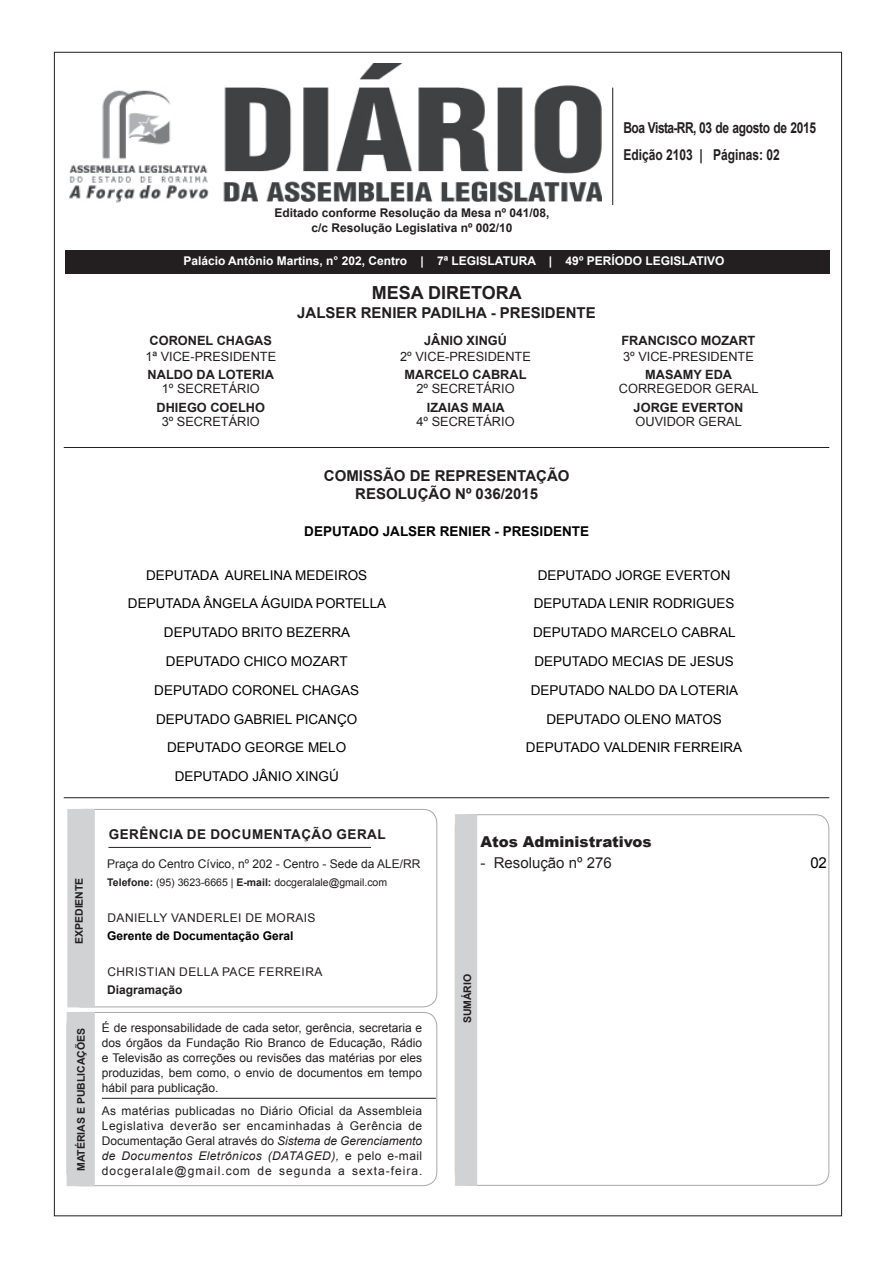
<style>
.page{position:relative;width:893px;height:1263px;background:#fff}
.page>*{position:absolute;margin:0;border:0;box-sizing:border-box;transform-origin:0 0}
.t1{font:700 18px "Arial";color:#231f20}
.t2{font:700 15px "Arial";color:#231f20}
.t3{font:700 15px "Arial";letter-spacing:-.03em;color:#231f20;scale:.8 1}
.t4{font:700 15px "Arial";color:#231f20;scale:.8 1}
.t5{font:900 15px "Arial";color:#231f20}
.t6{font:15px "Arial";color:#231f20}
.t7{font:15px "Arial";color:#000}
.t8{font:13.5px "Arial";color:#000}
.t9{font:700 13.5px "Arial";color:#000}
.t10{font:700 13.5px "Arial";letter-spacing:.035em;color:#231f20}
.t11{font:12.75px "Arial";color:#231f20}
.t12{font:700 12.75px "Arial";color:#231f20}
.t13{font:12px/15px "Arial";color:#231f20;text-align:justify}
.t14{font:700 12px "Arial";color:#231f20}
.t15{font:700 12px "Arial";color:#fff}
.t16{font:12px "Arial";letter-spacing:.035em;color:#231f20}
.t17{font:700 12px "Arial";color:#000}
.t18{font:10.5px "Arial";color:#231f20}
.t19{font:700 10.5px "Arial";color:#231f20}
.s1{font-weight:700}
.s2{font-style:italic}
</style>
<div class="page">
<div style="left:33px;top:32px;width:827px;height:1185px;background:#fff;border:1px solid #fff"></div>
<hr style="left:64px;top:447px;width:765px;height:1px;background:#231f20">
<hr style="left:64px;top:797px;width:765px;height:1px;background:#231f20">
<div style="left:66px;top:250px;width:764px;height:24px;background:#231f20"></div>
<hr style="left:612px;top:88px;width:1px;height:117px;background:#231f20">
<img style="left:223px;top:64px;width:379px;height:138px">
<div style="left:455px;top:814px;width:22px;height:372px;background:#d1d2d4"></div>
<hr style="left:108px;top:847px;width:263px;height:1px;background:#231f20">
<div style="left:68px;top:809px;width:369px;height:198px;border:1px solid #a8a9ad;border-radius:14px"></div>
<div style="left:68px;top:809px;width:27px;height:198px;background:#d1d2d4"></div>
<div style="left:67px;top:1012px;width:370px;height:174px;border:1px solid #a8a9ad;border-radius:14px"></div>
<div style="left:67px;top:1012px;width:28px;height:174px;background:#d1d2d4"></div>
<hr style="left:102px;top:1098px;width:334px;height:1px;background:#231f20">
<img style="left:70px;top:90px;width:139px;height:113px">
<p class="t14" style="left:274px;top:204px;width:277px">Editado conforme Resolução da Mesa nº 041/08,</p>
<p class="t14" style="left:311px;top:219px;width:203px">c/c Resolução Legislativa nº 002/10</p>
<p class="t3" style="left:624px;top:117px;width:242px">Boa Vista-RR, 03 de agosto de 2015</p>
<p class="t4" style="left:624px;top:144px;width:197px">Edição 2103 | Páginas: 02</p>
<p class="t15" style="left:183px;top:253px;width:543px">Palácio Antônio Martins, n° 202, Centro | 7ª LEGISLATURA | 49º PERÍODO LEGISLATIVO</p>
<p class="t12" style="left:150px;top:332px;width:124px">CORONEL CHAGAS</p>
<p class="t11" style="left:145px;top:347px;width:132px">1ª VICE-PRESIDENTE</p>
<p class="t12" style="left:148px;top:366px;width:128px">NALDO DA LOTERIA</p>
<p class="t11" style="left:162px;top:379px;width:100px">1º SECRETÁRIO</p>
<p class="t12" style="left:157px;top:399px;width:110px">DHIEGO COELHO</p>
<p class="t11" style="left:162px;top:412px;width:100px">3º SECRETÁRIO</p>
<p class="t1" style="left:372px;top:280px;width:152px">MESA DIRETORA</p>
<p class="t2" style="left:297px;top:302px;width:300px">JALSER RENIER PADILHA - PRESIDENTE</p>
<p class="t12" style="left:424px;top:332px;width:84px">JÂNIO XINGÚ</p>
<p class="t11" style="left:400px;top:347px;width:132px">2º VICE-PRESIDENTE</p>
<p class="t12" style="left:405px;top:366px;width:123px">MARCELO CABRAL</p>
<p class="t11" style="left:416px;top:379px;width:100px">2º SECRETÁRIO</p>
<p class="t12" style="left:427px;top:399px;width:79px">IZAIAS MAIA</p>
<p class="t11" style="left:416px;top:412px;width:100px">4º SECRETÁRIO</p>
<p class="t12" style="left:621px;top:332px;width:135px">FRANCISCO MOZART</p>
<p class="t11" style="left:623px;top:347px;width:132px">3º VICE-PRESIDENTE</p>
<p class="t12" style="left:645px;top:366px;width:88px">MASAMY EDA</p>
<p class="t11" style="left:619px;top:379px;width:141px">CORREGEDOR GERAL</p>
<p class="t12" style="left:634px;top:399px;width:111px">JORGE EVERTON</p>
<p class="t11" style="left:635px;top:412px;width:108px">OUVIDOR GERAL</p>
<p class="t2" style="left:324px;top:465px;width:247px">COMISSÃO DE REPRESENTAÇÃO</p>
<p class="t2" style="left:355px;top:483px;width:185px">RESOLUÇÃO Nº 036/2015</p>
<p class="t9" style="left:304px;top:522px;width:286px">DEPUTADO JALSER RENIER - PRESIDENTE</p>
<p class="t8" style="left:146px;top:566px;width:223px">DEPUTADA AURELINA MEDEIROS</p>
<p class="t8" style="left:128px;top:594px;width:260px">DEPUTADA ÂNGELA ÁGUIDA PORTELLA</p>
<p class="t8" style="left:164px;top:623px;width:188px">DEPUTADO BRITO BEZERRA</p>
<p class="t8" style="left:166px;top:652px;width:183px">DEPUTADO CHICO MOZART</p>
<p class="t8" style="left:154px;top:681px;width:206px">DEPUTADO CORONEL CHAGAS</p>
<p class="t8" style="left:156px;top:710px;width:203px">DEPUTADO GABRIEL PICANÇO</p>
<p class="t8" style="left:167px;top:738px;width:181px">DEPUTADO GEORGE MELO</p>
<p class="t8" style="left:175px;top:767px;width:166px">DEPUTADO JÂNIO XINGÚ</p>
<p class="t8" style="left:538px;top:566px;width:194px">DEPUTADO JORGE EVERTON</p>
<p class="t8" style="left:534px;top:594px;width:202px">DEPUTADA LENIR RODRIGUES</p>
<p class="t8" style="left:533px;top:623px;width:204px">DEPUTADO MARCELO CABRAL</p>
<p class="t8" style="left:534px;top:652px;width:201px">DEPUTADO MECIAS DE JESUS</p>
<p class="t8" style="left:531px;top:681px;width:209px">DEPUTADO NALDO DA LOTERIA</p>
<p class="t8" style="left:546px;top:710px;width:177px">DEPUTADO OLENO MATOS</p>
<p class="t8" style="left:526px;top:738px;width:218px">DEPUTADO VALDENIR FERREIRA</p>
<p class="t19" style="left:72px;top:944px;width:68px;rotate:-90deg">EXPEDIENTE</p>
<p class="t19" style="left:74px;top:1171px;width:145px;rotate:-90deg">MATÉRIAS E PUBLICAÇÕES</p>
<p class="t10" style="left:109px;top:825px;width:279px">GERÊNCIA DE DOCUMENTAÇÃO GERAL</p>
<p class="t13" style="left:107px;top:857px;width:315px">Praça do Centro Cívico, nº 202 - Centro - Sede da ALE/RR</p>
<p class="t18" style="left:107px;top:875px;width:281px"><span class="s1">Telefone:</span> (95) 3623-6665 | <span class="s1">E-mail:</span> docgeralale@gmail.com</p>
<p class="t16" style="left:107px;top:910px;width:210px">DANIELLY VANDERLEI DE MORAIS</p>
<p class="t17" style="left:107px;top:928px;width:188px">Gerente de Documentação Geral</p>
<p class="t16" style="left:107px;top:964px;width:216px">CHRISTIAN DELLA PACE FERREIRA</p>
<p class="t14" style="left:107px;top:982px;width:77px">Diagramação</p>
<p class="t13" style="left:102px;top:1020px;width:322px">É de responsabilidade de cada setor, gerência, secretaria e dos órgãos da Fundação Rio Branco de Educação, Rádio e Televisão as correções ou revisões das matérias por eles produzidas, bem como, o envio de documentos em tempo hábil para publicação.</p>
<p class="t13" style="left:102px;top:1103px;width:322px">As matérias publicadas no Diário Oficial da Assembleia Legislativa deverão ser encaminhadas à Gerência de Documentação Geral através do <span class="s2">Sistema de Gerenciamento de Documentos Eletrônicos (DATAGED),</span> e pelo e-mail docgeralale@gmail.com de segunda a sexta-feira.</p>
<p class="t5" style="left:480px;top:831px;width:173px">Atos Administrativos</p>
<p class="t6" style="left:480px;top:853px;width:133px">- Resolução nº 276</p>
<p class="t19" style="left:460px;top:1023px;width:51px;rotate:-90deg">SUMÁRIO</p>
<p class="t7" style="left:810px;top:853px;width:18px">02</p>
</div>
